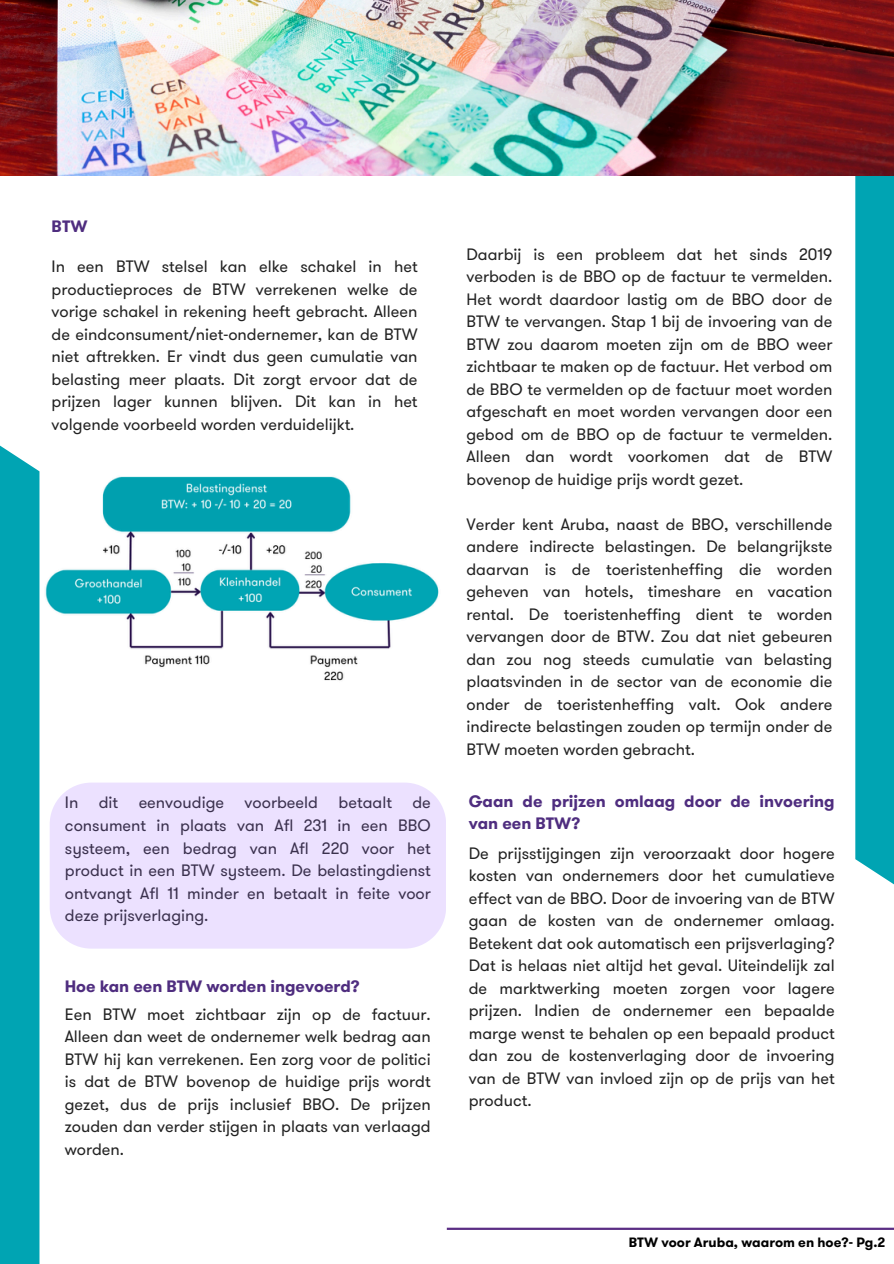
<style>
.page{position:relative;width:894px;height:1264px;background:#fff}
.page>*{position:absolute;margin:0;border:0;box-sizing:border-box;transform-origin:0 0}
.t1{font:16.5px/22.5px "GT Walsheim Pro";color:#222;text-align:justify}
.t2{font:700 16.5px/22.5px "GT Walsheim Pro";color:#4f2d7f}
.t3{font:700 13.5px "GT Walsheim Pro";color:#000}
</style>
<div class="page">
<div style="left:855px;top:176px;width:38px;height:712px;background:#00a4b3"></div>
<img style="left:39px;top:471px;width:400px;height:373px">
<div style="left:0;top:436px;width:39px;height:827px;background:#00a4b3"></div>
<hr style="left:446px;top:1227px;width:447px;height:2px;background:#5b2e84">
<div style="left:50px;top:782px;width:396px;height:166px;background:#ece1ff"></div>
<img style="left:0;top:0;width:893px;height:176px">
<p class="t2" style="left:52px;top:215px;width:37px">BTW</p>
<h3 class="t1" style="left:52px;top:255px;width:367px">In een BTW stelsel kan elke schakel in het productieproces de BTW verrekenen welke de vorige schakel in rekening heeft gebracht. Alleen de eindconsument/niet-ondernemer, kan de BTW niet aftrekken. Er vindt dus geen cumulatie van belasting meer plaats. Dit zorgt ervoor dat de prijzen lager kunnen blijven. Dit kan in het volgende voorbeeld worden verduidelijkt.</h3>
<h3 class="t1" style="left:65px;top:791px;width:367px">In dit eenvoudige voorbeeld betaalt de consument in plaats van Afl 231 in een BBO systeem, een bedrag van Afl 220 voor het product in een BTW systeem. De belastingdienst ontvangt Afl 11 minder en betaalt in feite voor deze prijsverlaging.</h3>
<h3 class="t2" style="left:65px;top:975px;width:296px">Hoe kan een BTW worden ingevoerd?</h3>
<h2 class="t1" style="left:65px;top:1003px;width:367px">Een BTW moet zichtbaar zijn op de factuur.<br>Alleen dan weet de ondernemer welk bedrag aan BTW hij kan verrekenen. Een zorg voor de politici is dat de BTW bovenop de huidige prijs wordt gezet, dus de prijs inclusief BBO. De prijzen zouden dan verder stijgen in plaats van verlaagd worden.</h2>
<h3 class="t1" style="left:466px;top:243px;width:367px">Daarbij is een probleem dat het sinds 2019 verboden is de BBO op de factuur te vermelden.<br>Het wordt daardoor lastig om de BBO door de BTW te vervangen. Stap 1 bij de invoering van de BTW zou daarom moeten zijn om de BBO weer zichtbaar te maken op de factuur. Het verbod om de BBO te vermelden op de factuur moet worden afgeschaft en moet worden vervangen door een gebod om de BBO op de factuur te vermelden.<br>Alleen dan wordt voorkomen dat de BTW bovenop de huidige prijs wordt gezet.</h3>
<h2 class="t1" style="left:466px;top:513px;width:367px">Verder kent Aruba, naast de BBO, verschillende andere indirecte belastingen. De belangrijkste daarvan is de toeristenheffing die worden geheven van hotels, timeshare en vacation rental. De toeristenheffing dient te worden vervangen door de BTW. Zou dat niet gebeuren dan zou nog steeds cumulatie van belasting plaatsvinden in de sector van de economie die onder de toeristenheffing valt. Ook andere indirecte belastingen zouden op termijn onder de BTW moeten worden gebracht.</h2>
<h3 class="t2" style="left:468px;top:789px;width:367px">Gaan de prijzen omlaag door de invoering van een BTW?</h3>
<p class="t1" style="left:468px;top:841px;width:367px">De prijsstijgingen zijn veroorzaakt door hogere kosten van ondernemers door het cumulatieve effect van de BBO. Door de invoering van de BTW gaan de kosten van de ondernemer omlaag.<br>Betekent dat ook automatisch een prijsverlaging?<br>Dat is helaas niet altijd het geval. Uiteindelijk zal de marktwerking moeten zorgen voor lagere prijzen. Indien de ondernemer een bepaalde marge wenst te behalen op een bepaald product dan zou de kostenverlaging door de invoering van de BTW van invloed zijn op de prijs van het product.</p>
<h3 class="t3" style="left:628px;top:1232px;width:258px">BTW voor Aruba, waarom en hoe?- Pg.2</h3>
</div>
